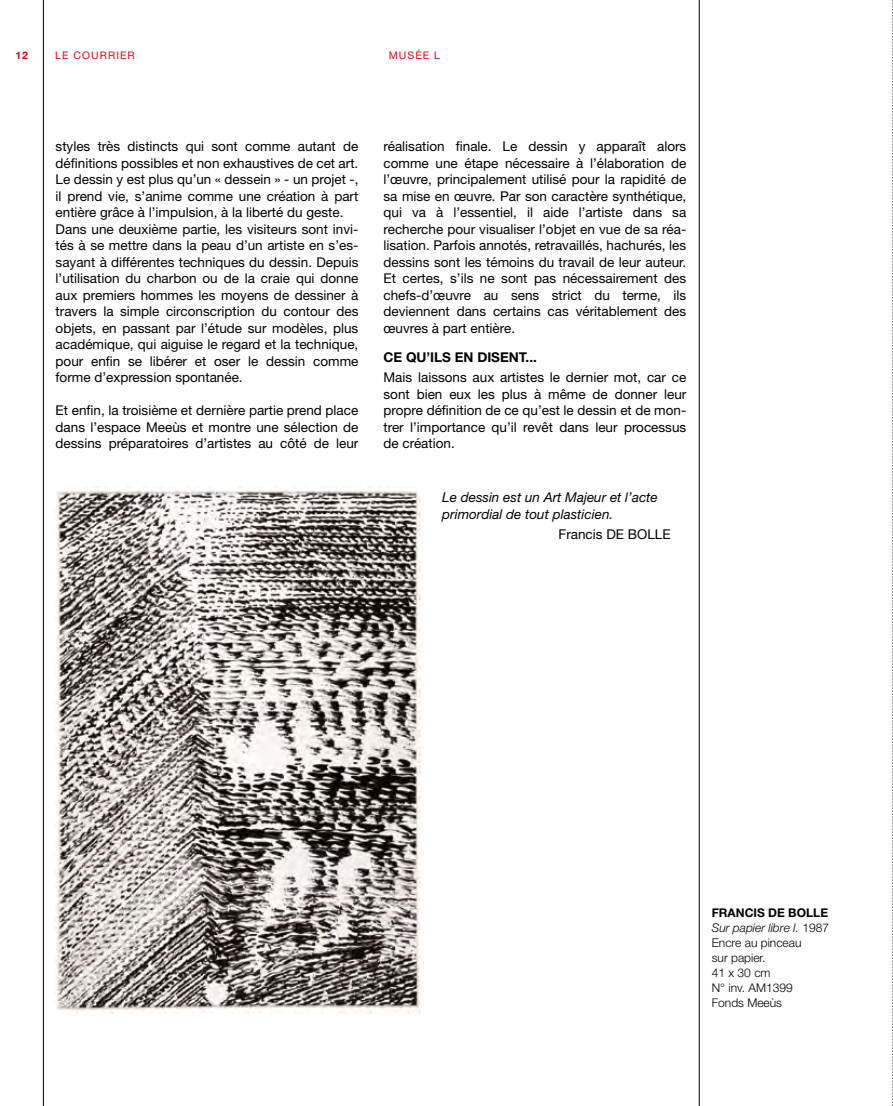
<style>
.page{position:relative;width:893px;height:1106px;background:#fff}
.page>*{position:absolute;margin:0;border:0;box-sizing:border-box;transform-origin:0 0}
.t1{font:13.5px/16.5px "Helvetica Neue LT Std";color:#000;text-align:justify}
.t2{font:italic 13.5px/16.5px "Helvetica Neue LT Std";color:#000}
.t3{font:700 13.5px "Helvetica Neue LT Std";color:#000}
.t4{font:300 12px/15px "Helvetica Neue LT Std";color:#000}
.t5{font:10.5px "Helvetica Neue LT Std";letter-spacing:.1em;color:#e30613}
.t6{font:700 10.5px "Helvetica Neue LT Std";color:#e30613}
.s1{font-weight:700}
.s2{font-style:italic}
</style>
<div class="page">
<hr style="left:699px;top:0;width:1px;height:1106px;background:#000">
<hr style="left:43px;top:0;width:1px;height:1106px;background:#000">
<svg style="left:892px;top:0;width:1px;height:1106px"></svg>
<img style="left:54px;top:487px;width:367px;height:526px">
<p class="t6" style="left:15px;top:49px;width:14px">12</p>
<p class="t5" style="left:55px;top:49px;width:81px">LE COURRIER</p>
<p class="t5" style="left:389px;top:49px;width:53px">MUSÉE L</p>
<p class="t1" style="left:56px;top:138px;width:304px;text-align:left">styles très distincts qui sont comme autant de définitions possibles et non exhaustives de cet art.<br>Le dessin y est plus qu’un « dessein » - un projet -, il prend vie, s’anime comme une création à part entière grâce à l’impulsion, à la liberté du geste.<br>Dans une deuxième partie, les visiteurs sont invi&shy;tés à se mettre dans la peau d’un artiste en s’es&shy;sayant à différentes techniques du dessin. Depuis l’utilisation du charbon ou de la craie qui donne aux premiers hommes les moyens de dessiner à travers la simple circonscription du contour des objets, en passant par l’étude sur modèles, plus académique, qui aiguise le regard et la technique, pour enfin se libérer et oser le dessin comme forme d’expression spontanée.</p>
<p class="t1" style="left:56px;top:402px;width:304px">Et enfin, la troisième et dernière partie prend place dans l’espace Meeùs et montre une sélection de dessins préparatoires d’artistes au côté de leur</p>
<p class="t1" style="left:384px;top:138px;width:304px">réalisation finale. Le dessin y apparaît alors comme une étape nécessaire à l’élaboration de l’œuvre, principalement utilisé pour la rapidité de sa mise en œuvre. Par son caractère synthétique, qui va à l’essentiel, il aide l’artiste dans sa recherche pour visualiser l’objet en vue de sa réa&shy;lisation. Parfois annotés, retravaillés, hachurés, les dessins sont les témoins du travail de leur auteur.<br>Et certes, s’ils ne sont pas nécessairement des chefs-d’œuvre au sens strict du terme, ils deviennent dans certains cas véritablement des œuvres à part entière.</p>
<p class="t3" style="left:384px;top:348px;width:155px">CE QU’ILS EN DISENT...</p>
<p class="t1" style="left:384px;top:369px;width:304px">Mais laissons aux artistes le dernier mot, car ce sont bien eux les plus à même de donner leur propre définition de ce qu’est le dessin et de mon&shy;trer l’importance qu’il revêt dans leur processus de création.</p>
<p class="t2" style="left:442px;top:489px;width:217px">Le dessin est un Art Majeur et l’acte primordial de tout plasticien.</p>
<p class="t1" style="left:559px;top:526px;width:114px">Francis DE BOLLE</p>
<p class="t4" style="left:712px;top:905px;width:119px"><span class="s1">FRANCIS DE BOLLE<br></span><span class="s2">Sur papier libre I.</span> 1987<br>Encre au pinceau<br>sur papier.<br>41 x 30 cm<br>N° inv. AM1399<br>Fonds Meeùs</p>
</div>
